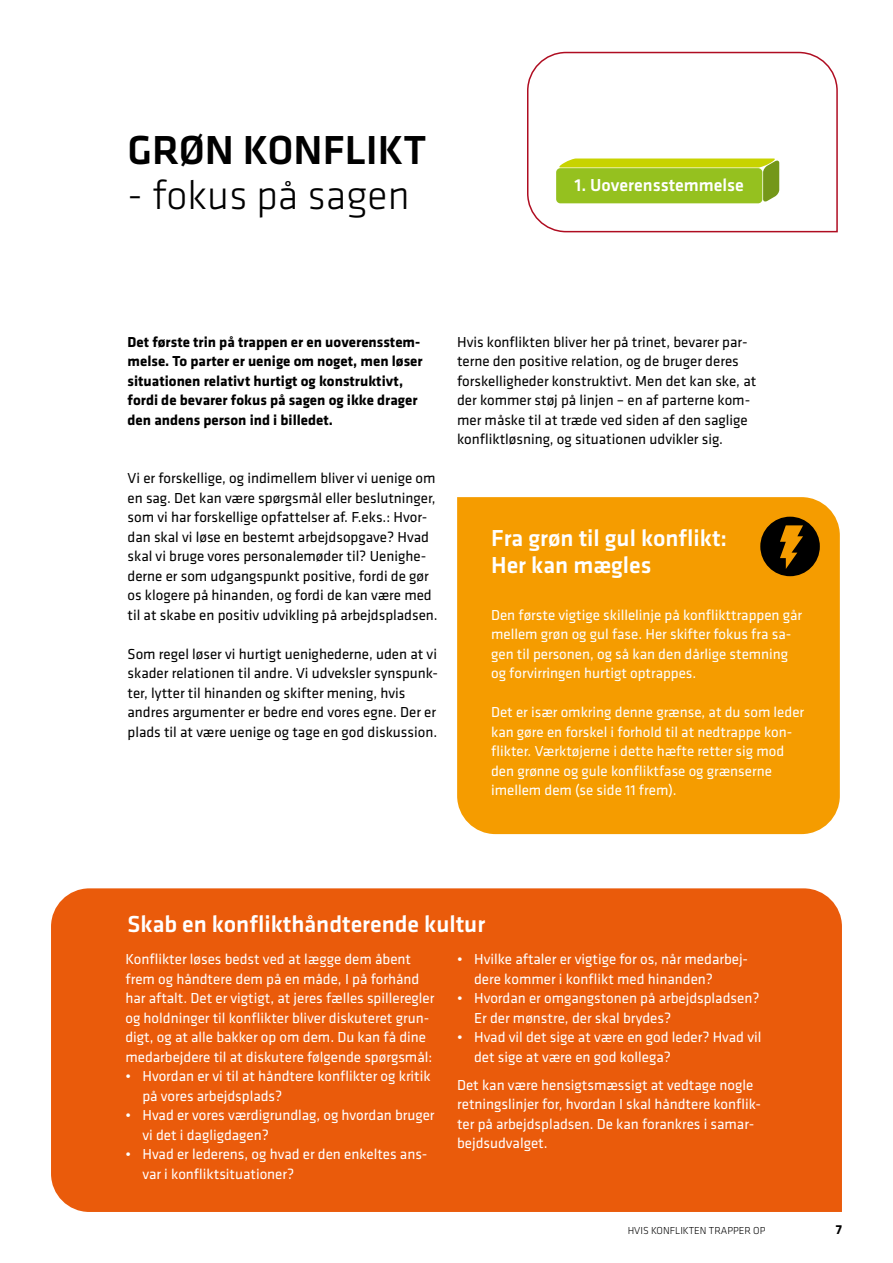
<style>
.page{position:relative;width:893px;height:1263px;background:#fff}
.page>*{position:absolute;margin:0;border:0;box-sizing:border-box;transform-origin:0 0}
.t1{font:300 42px "Klavika";color:#000}
.t2{font:500 42px "Klavika";color:#000}
.t3{font:500 24px/27px "Klavika";color:#fff}
.t4{font:500 18px "Klavika";color:#fff}
.t5{font:15px/19.5px "Klavika";color:#fff}
.t6{font:15px/19.5px "Klavika";color:#000}
.t7{font:700 15px/19.5px "Klavika";color:#000}
.t8{font:700 13.5px "Klavika";color:#000}
.t9{font:300 10.5px "Klavika";color:#000}
</style>
<div class="page">
<div style="left:457px;top:497px;width:383px;height:337px;background:#f59c00"></div>
<div style="left:760px;top:517px;width:60px;height:59px;background:#000;border-radius:50%"></div>
<svg style="left:780px;top:525px;width:23px;height:44px"></svg>
<div style="left:51px;top:888px;width:791px;height:324px;background:#ea5b0b"></div>
<svg style="left:527px;top:51px;width:311px;height:182px"></svg>
<h1 class="t2" style="left:128px;top:121px;width:301px">GRØN KONFLIKT</h1>
<h1 class="t1" style="left:128px;top:169px;width:283px">- fokus på sagen</h1>
<p class="t4" style="left:575px;top:173px;width:171px">1. Uoverensstemmelse</p>
<p class="t7" style="left:128px;top:331px;width:297px">Det første trin på trappen er en uoverensstem&shy;melse. To parter er uenige om noget, men løser situationen relativt hurtigt og konstruktivt, fordi de bevarer fokus på sagen og ikke drager den andens person ind i billedet.</p>
<p class="t6" style="left:128px;top:468px;width:312px">Vi er forskellige, og indimellem bliver vi uenige om en sag. Det kan være spørgsmål eller beslutninger, som vi har forskellige opfattelser af. F.eks.: Hvor&shy;dan skal vi løse en bestemt arbejdsopgave? Hvad skal vi bruge vores personalemøder til? Uenighe&shy;derne er som udgangspunkt positive, fordi de gør os klogere på hinanden, og fordi de kan være med til at skabe en positiv udvikling på arbejdspladsen.</p>
<p class="t6" style="left:128px;top:643px;width:312px">Som regel løser vi hurtigt uenighederne, uden at vi skader relationen til andre. Vi udveksler synspunk&shy;ter, lytter til hinanden og skifter mening, hvis andres argumenter er bedre end vores egne. Der er plads til at være uenige og tage en god diskussion.</p>
<p class="t6" style="left:457px;top:331px;width:301px">Hvis konflikten bliver her på trinet, bevarer par&shy;terne den positive relation, og de bruger deres forskelligheder konstruktivt. Men det kan ske, at der kommer støj på linjen – en af parterne kom&shy;mer måske til at træde ved siden af den saglige konfliktløsning, og situationen udvikler sig.</p>
<h2 class="t3" style="left:491px;top:524px;width:237px">Fra grøn til gul konflikt:<br>Her kan mægles</h2>
<p class="t5" style="left:491px;top:604px;width:313px">Den første vigtige skillelinje på konflikttrappen går mellem grøn og gul fase. Her skifter fokus fra sa&shy;gen til personen, og så kan den dårlige stemning og forvirringen hurtigt optrappes.</p>
<p class="t5" style="left:491px;top:702px;width:315px">Det er især omkring denne grænse, at du som leder kan gøre en forskel i forhold til at nedtrappe kon&shy;flikter. Værktøjerne i dette hæfte retter sig mod den grønne og gule konfliktfase og grænserne imellem dem (se side 11 frem).</p>
<h2 class="t3" style="left:128px;top:909px;width:359px">Skab en konflikthåndterende kultur</h2>
<p class="t5" style="left:125px;top:949px;width:310px">Konflikter løses bedst ved at lægge dem åbent frem og håndtere dem på en måde, I på forhånd har aftalt. Det er vigtigt, at jeres fælles spilleregler og holdninger til konflikter bliver diskuteret grun&shy;digt, og at alle bakker op om dem. Du kan få dine medarbejdere til at diskutere følgende spørgsmål:</p>
<p class="t5" style="left:142px;top:1066px;width:290px;text-indent:-17px">• Hvordan er vi til at håndtere konflikter og kritik på vores arbejdsplads?</p>
<p class="t5" style="left:142px;top:1105px;width:294px;text-indent:-17px">• Hvad er vores værdigrundlag, og hvordan bruger vi det i dagligdagen?</p>
<p class="t5" style="left:142px;top:1144px;width:286px;text-indent:-17px">• Hvad er lederens, og hvad er den enkeltes ans&shy;var i konfliktsituationer?</p>
<p class="t5" style="left:474px;top:949px;width:275px;text-indent:-17px">• Hvilke aftaler er vigtige for os, når medarbej&shy;dere kommer i konflikt med hinanden?</p>
<p class="t5" style="left:474px;top:988px;width:287px;text-indent:-17px">• Hvordan er omgangstonen på arbejdspladsen?<br>Er der mønstre, der skal brydes?</p>
<p class="t5" style="left:474px;top:1027px;width:289px;text-indent:-17px">• Hvad vil det sige at være en god leder? Hvad vil det sige at være en god kollega?</p>
<p class="t5" style="left:457px;top:1074px;width:305px">Det kan være hensigtsmæssigt at vedtage nogle retningslinjer for, hvordan I skal håndtere konflik&shy;ter på arbejdspladsen. De kan forankres i samar&shy;bejdsudvalget.</p>
<p class="t9" style="left:628px;top:1224px;width:139px">HVIS KONFLIKTEN TRAPPER OP</p>
<p class="t8" style="left:836px;top:1220px;width:8px">7</p>
</div>
